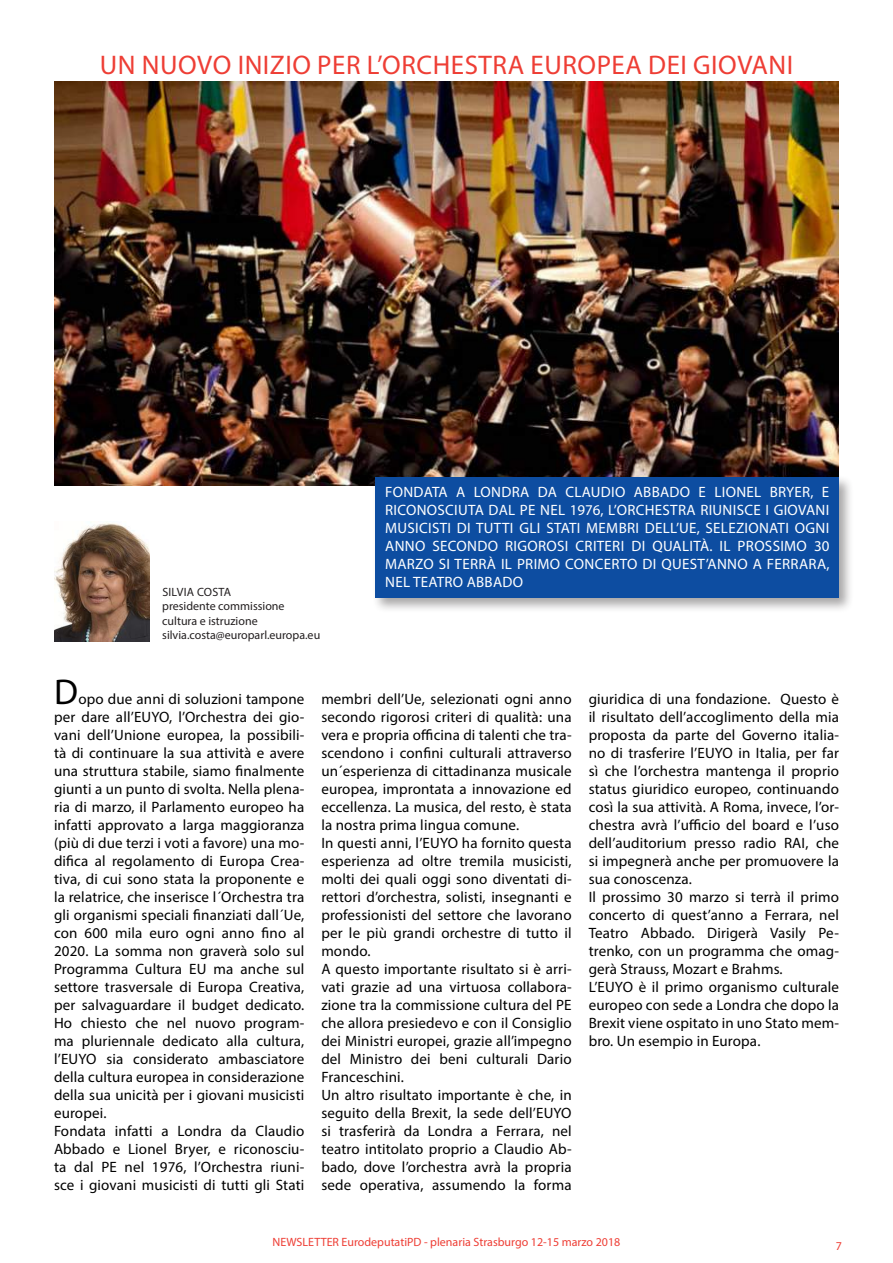
<style>
.page{position:relative;width:893px;height:1263px;background:#fff}
.page>*{position:absolute;margin:0;border:0;box-sizing:border-box;transform-origin:0 0}
.t1{font:36px "Myriad Pro";color:#000}
.t2{font:27px "Myriad Pro";letter-spacing:.02em;color:#ee3e35}
.t3{font:15px/18px "Myriad Pro";letter-spacing:.01em;color:#000}
.t4{font:15px/18px "Myriad Pro";letter-spacing:.02em;color:#fff;text-align:justify}
.t5{font:12px/14.4px "Myriad Pro";color:#231f20}
.t6{font:12px "Myriad Pro";color:#ee3e35}
</style>
<div class="page">
<img style="left:54px;top:82px;width:785px;height:404px">
<div style="left:372px;top:474px;width:482px;height:139px;background:#231f20;opacity:.4"></div>
<div style="left:375px;top:478px;width:464px;height:120px;background:#0d4da1"></div>
<img style="left:54px;top:522px;width:95px;height:120px">
<h2 class="t2" style="left:100px;top:49px;width:695px">UN NUOVO INIZIO PER L’ORCHESTRA EUROPEA DEI GIOVANI</h2>
<p class="t5" style="left:162px;top:585px;width:160px">SILVIA COSTA<br>presidente commissione cultura e istruzione silvia.costa@europarl.europa.eu</p>
<p class="t4" style="left:385px;top:483px;width:446px">FONDATA A LONDRA DA CLAUDIO ABBADO E LIONEL BRYER, E RICONOSCIUTA DAL PE NEL 1976, L’ORCHESTRA RIUNISCE I GIOVANI MUSICISTI DI TUTTI GLI STATI MEMBRI DELL’UE, SELEZIONATI OGNI ANNO SECONDO RIGOROSI CRITERI DI QUALITÀ. IL PROSSIMO 30<br>MARZO SI TERRÀ IL PRIMO CONCERTO DI QUEST’ANNO A FERRARA, NEL TEATRO ABBADO</p>
<h1 class="t1" style="left:54px;top:670px;width:25px">D</h1>
<p class="t3" style="left:54px;top:690px;width:252px;text-indent:24px">opo due anni di soluzioni tampone per dare all’EUYO, l’Orchestra dei gio&shy;vani dell’Unione europea, la possibili&shy;tà di continuare la sua attività e avere una struttura stabile, siamo finalmente giunti a un punto di svolta. Nella plena&shy;ria di marzo, il Parlamento europeo ha infatti approvato a larga maggioranza (più di due terzi i voti a favore) una mo&shy;difica al regolamento di Europa Crea&shy;tiva, di cui sono stata la proponente e la relatrice, che inserisce l´Orchestra tra gli organismi speciali finanziati dall´Ue, con 600 mila euro ogni anno fino al 2020. La somma non graverà solo sul Programma Cultura EU ma anche sul settore trasversale di Europa Creativa, per salvaguardare il budget dedicato.<br>Ho chiesto che nel nuovo program&shy;ma pluriennale dedicato alla cultura, l’EUYO sia considerato ambasciatore della cultura europea in considerazione della sua unicità per i giovani musicisti europei.<br>Fondata infatti a Londra da Claudio Abbado e Lionel Bryer, e riconosciu&shy;ta dal PE nel 1976, l’Orchestra riuni&shy;sce i giovani musicisti di tutti gli Stati</p>
<p class="t3" style="left:321px;top:690px;width:252px">membri dell’Ue, selezionati ogni anno secondo rigorosi criteri di qualità: una vera e propria officina di talenti che tra&shy;scendono i confini culturali attraverso un´esperienza di cittadinanza musicale europea, improntata a innovazione ed eccellenza. La musica, del resto, è stata la nostra prima lingua comune.<br>In questi anni, l’EUYO ha fornito questa esperienza ad oltre tremila musicisti, molti dei quali oggi sono diventati di&shy;rettori d’orchestra, solisti, insegnanti e professionisti del settore che lavorano per le più grandi orchestre di tutto il mondo.<br>A questo importante risultato si è arri&shy;vati grazie ad una virtuosa collabora&shy;zione tra la commissione cultura del PE che allora presiedevo e con il Consiglio dei Ministri europei, grazie all’impegno del Ministro dei beni culturali Dario Franceschini.<br>Un altro risultato importante è che, in seguito della Brexit, la sede dell’EUYO si trasferirà da Londra a Ferrara, nel teatro intitolato proprio a Claudio Ab&shy;bado, dove l’orchestra avrà la propria sede operativa, assumendo la forma</p>
<p class="t3" style="left:589px;top:690px;width:252px">giuridica di una fondazione. Questo è il risultato dell’accoglimento della mia proposta da parte del Governo italia&shy;no di trasferire l’EUYO in Italia, per far sì che l’orchestra mantenga il proprio status giuridico europeo, continuando così la sua attività. A Roma, invece, l’or&shy;chestra avrà l’ufficio del board e l’uso dell’auditorium presso radio RAI, che si impegnerà anche per promuovere la sua conoscenza.<br>Il prossimo 30 marzo si terrà il primo concerto di quest’anno a Ferrara, nel Teatro Abbado. Dirigerà Vasily Pe&shy;trenko, con un programma che omag&shy;gerà Strauss, Mozart e Brahms.<br>L’EUYO è il primo organismo culturale europeo con sede a Londra che dopo la Brexit viene ospitato in uno Stato mem&shy;bro. Un esempio in Europa.</p>
<p class="t6" style="left:273px;top:1235px;width:349px">NEWSLETTER EurodeputatiPD - plenaria Strasburgo 12-15 marzo 2018</p>
<p class="t6" style="left:836px;top:1238px;width:8px">7</p>
</div>
